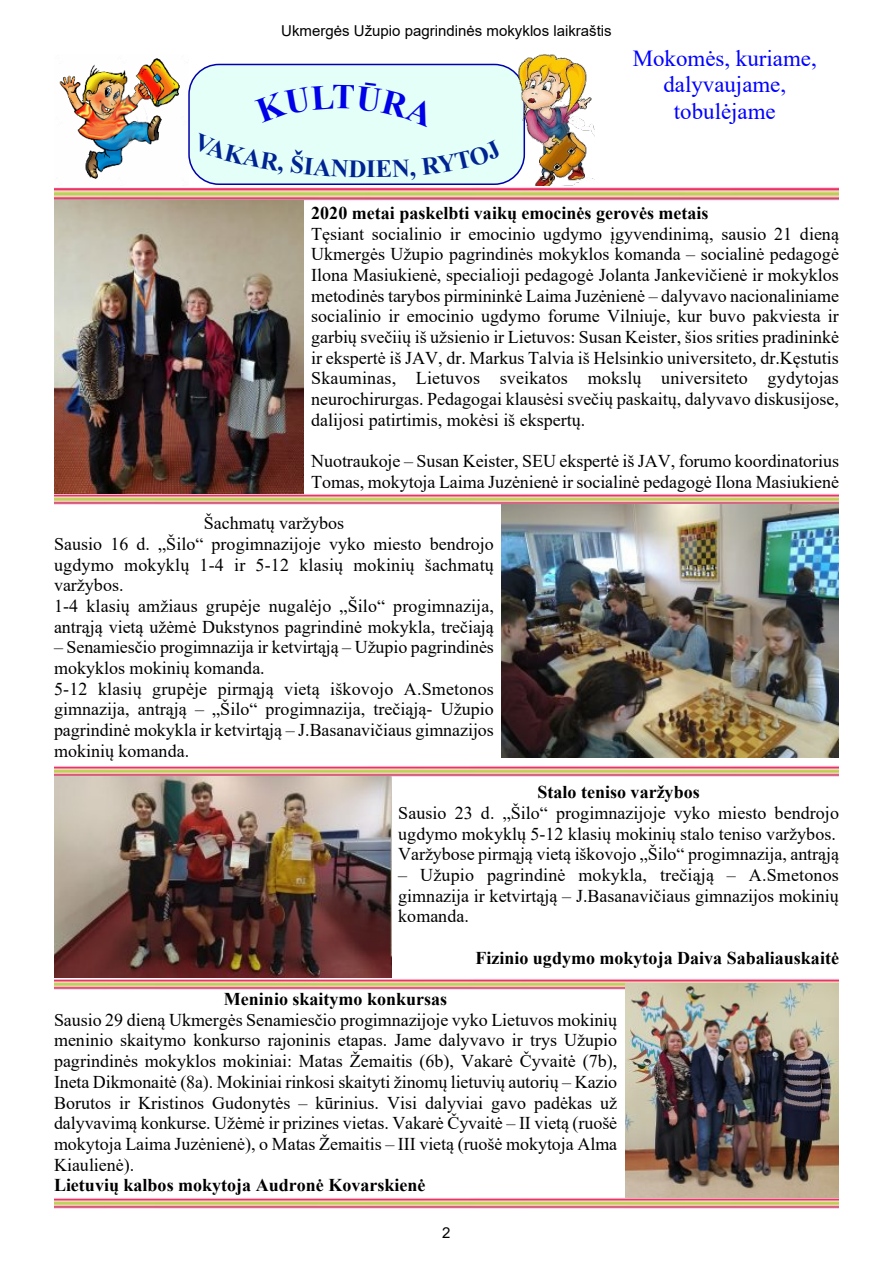
<style>
.page{position:relative;width:893px;height:1263px;background:#fff}
.page>*{position:absolute;margin:0;border:0;box-sizing:border-box;transform-origin:0 0}
.t1{font:700 24.75px "Times New Roman";color:#002393}
.t2{font:22.95px/26.4px "Times New Roman";color:#00f;text-align:center}
.t3{font:18px/20.7px "Times New Roman";color:#000}
.t4{font:700 18px "Times New Roman";color:#000}
.t5{font:15px "Arial";color:#000}
</style>
<div class="page">
<img style="left:59px;top:58px;width:121px;height:121px">
<div style="left:188px;top:64px;width:337px;height:121px;background:#e3fff7;border:2px solid #0000ae;border-radius:30px"></div>
<img style="left:518px;top:54px;width:76px;height:132px">
<img style="left:54px;top:1198px;width:785px;height:11px">
<img style="left:54px;top:187px;width:785px;height:14px">
<img style="left:54px;top:493px;width:785px;height:11px">
<img style="left:54px;top:201px;width:250px;height:292px">
<img style="left:501px;top:504px;width:338px;height:253px">
<img style="left:54px;top:766px;width:785px;height:11px">
<img style="left:54px;top:777px;width:338px;height:201px">
<img style="left:54px;top:978px;width:785px;height:11px">
<img style="left:625px;top:984px;width:214px;height:214px">
<svg style="left:192px;top:164px;width:7px;height:11px"></svg>
<p class="t5" style="left:281px;top:25px;width:332px">Ukmergės Užupio pagrindinės mokyklos laikraštis</p>
<h1 class="t1" style="left:366px;top:161px;width:11px">I</h1>
<p class="t2" style="left:633px;top:47px;width:185px">Mokomės, kuriame, dalyvaujame, tobulėjame</p>
<p class="t4" style="left:311px;top:207px;width:399px">2020 metai paskelbti vaikų emocinės gerovės metais</p>
<p class="t3" style="left:311px;top:225px;width:529px;text-align:justify">Tęsiant socialinio ir emocinio ugdymo įgyvendinimą, sausio 21 dieną Ukmergės Užupio pagrindinės mokyklos komanda – socialinė pedagogė Ilona Masiukienė, specialioji pedagogė Jolanta Jankevičienė ir mokyklos metodinės tarybos pirmininkė Laima Juzėnienė – dalyvavo nacionaliniame socialinio ir emocinio ugdymo forume Vilniuje, kur buvo pakviesta ir garbių svečiių iš užsienio ir Lietuvos: Susan Keister, šios srities pradininkė ir ekspertė iš JAV, dr. Markus Talvia iš Helsinkio universiteto, dr.Kęstutis Skauminas, Lietuvos sveikatos mokslų universiteto gydytojas neurochirurgas. Pedagogai klausėsi svečių paskaitų, dalyvavo diskusijose, dalijosi patirtimis, mokėsi iš ekspertų.</p>
<p class="t3" style="left:311px;top:452px;width:529px">Nuotraukoje – Susan Keister, SEU ekspertė iš JAV, forumo koordinatorius<br>Tomas, mokytoja Laima Juzėnienė ir socialinė pedagogė Ilona Masiukienė</p>
<p class="t3" style="left:54px;top:515px;width:441px;text-indent:150px">Šachmatų varžybos<br>Sausio 16 d. „Šilo“ progimnazijoje vyko miesto bendrojo ugdymo mokyklų 1-4 ir 5-12 klasių mokinių šachmatų varžybos.<br>1-4 klasių amžiaus grupėje nugalėjo „Šilo“ progimnazija, antrąją vietą užėmė Dukstynos pagrindinė mokykla, trečiają</p>
<p class="t3" style="left:54px;top:639px;width:441px">– Senamiesčio progimnazija ir ketvirtąją – Užupio pagrindinės mokyklos mokinių komanda.<br>5-12 klasių grupėje pirmąją vietą iškovojo A.Smetonos gimnazija, antrąją – „Šilo“ progimnazija, trečiąją- Užupio pagrindinė mokykla ir ketvirtąją – J.Basanavičiaus gimnazijos mokinių komanda.</p>
<p class="t4" style="left:537px;top:786px;width:164px">Stalo teniso varžybos</p>
<p class="t3" style="left:398px;top:804px;width:442px">Sausio 23 d. „Šilo“ progimnazijoje vyko miesto bendrojo ugdymo mokyklų 5-12 klasių mokinių stalo teniso varžybos.<br>Varžybose pirmąją vietą iškovojo „Šilo“ progimnazija, antrąją</p>
<p class="t3" style="left:398px;top:866px;width:442px;text-align:justify">– Užupio pagrindinė mokykla, trečiąją – A.Smetonos gimnazija ir ketvirtąją – J.Basanavičiaus gimnazijos mokinių komanda.</p>
<p class="t4" style="left:475px;top:951px;width:365px">Fizinio ugdymo mokytoja Daiva Sabaliauskaitė</p>
<p class="t4" style="left:224px;top:993px;width:225px">Meninio skaitymo konkursas</p>
<p class="t3" style="left:54px;top:1011px;width:565px;text-align:justify">Sausio 29 dieną Ukmergės Senamiesčio progimnazijoje vyko Lietuvos mokinių meninio skaitymo konkurso rajoninis etapas. Jame dalyvavo ir trys Užupio pagrindinės mokyklos mokiniai: Matas Žemaitis (6b), Vakarė Čyvaitė (7b), Ineta Dikmonaitė (8a). Mokiniai rinkosi skaityti žinomų lietuvių autorių – Kazio Borutos ir Kristinos Gudonytės – kūrinius. Visi dalyviai gavo padėkas už dalyvavimą konkurse. Užėmė ir prizines vietas. Vakarė Čyvaitė – II vietą (ruošė mokytoja Laima Juzėnienė), o Matas Žemaitis – III vietą (ruošė mokytoja Alma Kiaulienė).</p>
<p class="t4" style="left:54px;top:1179px;width:373px">Lietuvių kalbos mokytoja Audronė Kovarskienė</p>
<p class="t5" style="left:442px;top:1227px;width:10px">2</p>
</div>
